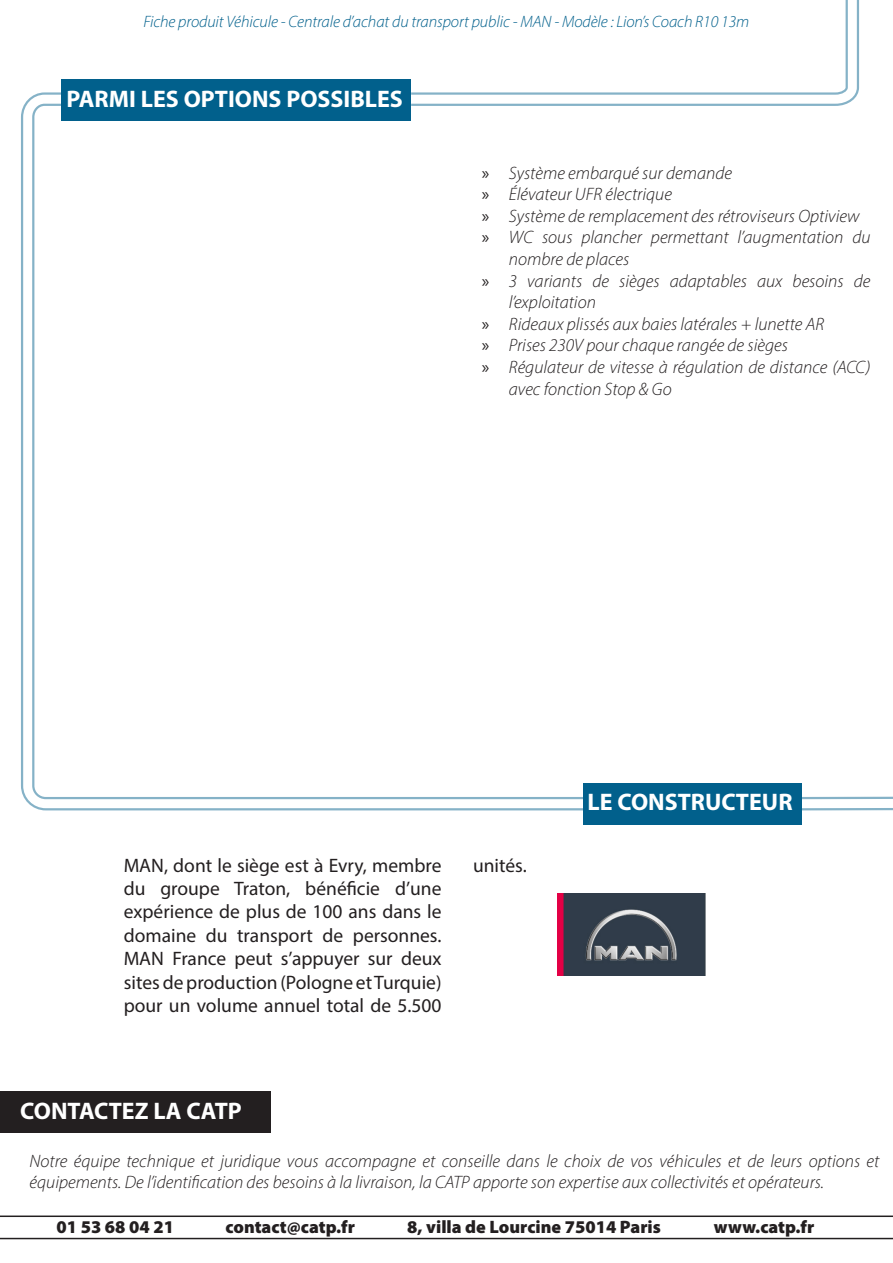
<style>
.page{position:relative;width:893px;height:1263px;background:#fff}
.page>*{position:absolute;margin:0;border:0;box-sizing:border-box;transform-origin:0 0}
.t1{font:700 24px "Myriad Pro";color:#fff}
.t2{font:19.5px/23.4px "Myriad Pro";color:#231f20;text-align:justify}
.t3{font:italic 18px/21.6px "Myriad Variable Concept";color:#231f20}
.t4{font:18px "Myriad Variable Concept";color:#231f20}
.t5{font:italic 16.5px "Myriad Variable Concept";letter-spacing:-.005em;color:#01608c}
.s1{font-family:"Myriad Pro";font-style:normal}
</style>
<div class="page">
<div style="left:583px;top:782px;width:219px;height:42px;background:#01608c"></div>
<div style="left:0;top:1091px;width:270px;height:42px;background:#231f20"></div>
<svg style="left:0;top:1215px;width:893px;height:24px"></svg>
<div style="left:61px;top:79px;width:350px;height:42px;background:#01608c"></div>
<svg style="left:586px;top:0;width:274px;height:106px"></svg>
<hr style="left:802px;top:797px;width:91px;height:2px;background:#01608c">
<hr style="left:802px;top:808px;width:91px;height:2px;background:#01608c">
<svg style="left:21px;top:92px;width:565px;height:719px"></svg>
<img style="left:557px;top:893px;width:149px;height:83px">
<p class="t5" style="left:143px;top:12px;width:607px">Fiche produit Véhicule - Centrale d’achat du transport public - MAN - Modèle : Lion’s Coach R10 13m</p>
<p class="t1" style="left:66px;top:83px;width:338px">PARMI LES OPTIONS POSSIBLES</p>
<p class="t3" style="left:482px;top:162px;width:252px"><span class="s1">»</span> Système embarqué sur demande</p>
<p class="t3" style="left:482px;top:183px;width:192px"><span class="s1">»</span> Élévateur UFR électrique</p>
<p class="t3" style="left:482px;top:205px;width:379px"><span class="s1">»</span> Système de remplacement des rétroviseurs Optiview</p>
<p class="t3" style="left:509px;top:227px;width:363px;text-indent:-27px"><span class="s1">»</span> WC sous plancher permettant l’augmentation du nombre de places</p>
<p class="t3" style="left:509px;top:270px;width:363px;text-indent:-27px"><span class="s1">»</span> 3 variants de sièges adaptables aux besoins de l’exploitation</p>
<p class="t3" style="left:482px;top:313px;width:344px"><span class="s1">»</span> Rideaux plissés aux baies latérales + lunette AR</p>
<p class="t3" style="left:482px;top:335px;width:308px"><span class="s1">»</span> Prises 230V pour chaque rangée de sièges</p>
<p class="t3" style="left:509px;top:356px;width:363px;text-indent:-27px"><span class="s1">»</span> Régulateur de vitesse à régulation de distance (ACC) avec fonction Stop &amp; Go</p>
<p class="t1" style="left:587px;top:786px;width:207px">LE CONSTRUCTEUR</p>
<p class="t2" style="left:124px;top:853px;width:319px">MAN, dont le siège est à Evry, membre du groupe Traton, bénéficie d’une expérience de plus de 100 ans dans le domaine du transport de personnes.<br>MAN France peut s’appuyer sur deux sites de production (Pologne et Turquie) pour un volume annuel total de 5.500</p>
<p class="t2" style="left:473px;top:853px;width:55px">unités.</p>
<p class="t1" style="left:20px;top:1095px;width:223px">CONTACTEZ LA CATP</p>
<p class="t3" style="left:30px;top:1150px;width:851px">Notre équipe technique et juridique vous accompagne et conseille dans le choix de vos véhicules et de leurs options et équipements. De l’identification des besoins à la livraison, la CATP apporte son expertise aux collectivités et opérateurs.</p>
<p class="t4" style="left:57px;top:1216px;width:119px">01 53 68 04 21</p>
<p class="t4" style="left:226px;top:1216px;width:131px">contact@catp.fr</p>
<p class="t4" style="left:407px;top:1216px;width:255px">8, villa de Lourcine 75014 Paris</p>
<p class="t4" style="left:714px;top:1216px;width:102px">www.catp.fr</p>
</div>
